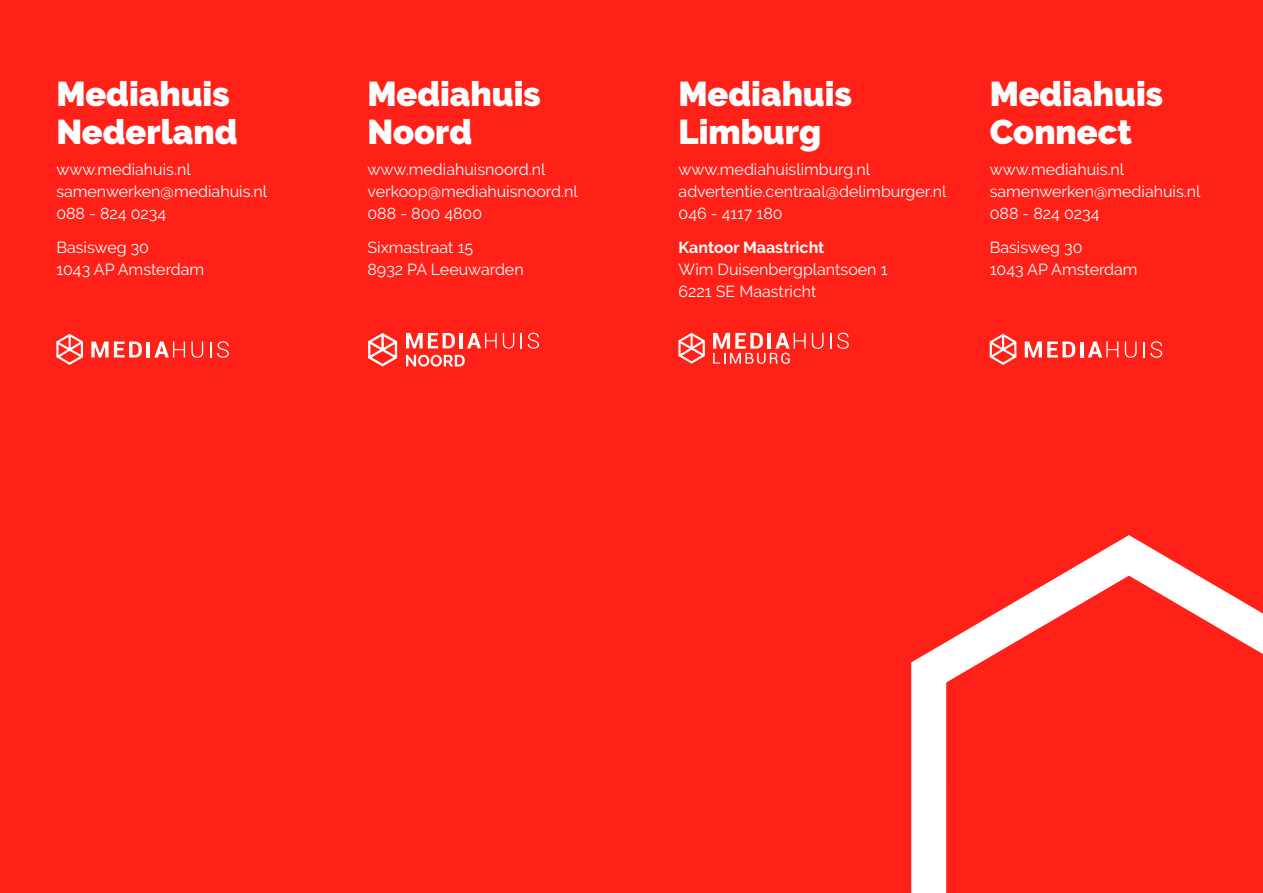
<style>
.page{position:relative;width:1263px;height:893px;background:#ff2118}
.page>*{position:absolute;margin:0;border:0;box-sizing:border-box;transform-origin:0 0}
.achterpagina_vet{font:900 34.35px/37.8px "Raleway";color:#fff}
.t1{font:16.05px "Raleway";color:#fff}
.t2{font:700 16.05px "Raleway";color:#fff}
</style>
<div class="page">
<svg style="left:911px;top:535px;width:352px;height:358px"></svg>
<svg style="left:406px;top:333px;width:49px;height:15px"></svg>
<hr style="left:459px;top:333px;width:4px;height:15px;background:#fff">
<svg style="left:467px;top:333px;width:30px;height:15px"></svg>
<svg style="left:503px;top:333px;width:11px;height:16px"></svg>
<svg style="left:521px;top:333px;width:1px;height:15px"></svg>
<svg style="left:528px;top:333px;width:11px;height:16px"></svg>
<svg style="left:406px;top:355px;width:59px;height:12px"></svg>
<svg style="left:368px;top:333px;width:29px;height:33px"></svg>
<svg style="left:812px;top:333px;width:11px;height:16px"></svg>
<svg style="left:830px;top:333px;width:1px;height:16px"></svg>
<svg style="left:837px;top:333px;width:12px;height:16px"></svg>
<svg style="left:713px;top:333px;width:93px;height:31px"></svg>
<svg style="left:678px;top:332px;width:27px;height:32px"></svg>
<svg style="left:91px;top:342px;width:51px;height:15px"></svg>
<hr style="left:147px;top:342px;width:3px;height:15px;background:#fff">
<svg style="left:154px;top:342px;width:31px;height:15px"></svg>
<svg style="left:191px;top:342px;width:12px;height:16px"></svg>
<svg style="left:210px;top:342px;width:1px;height:15px"></svg>
<svg style="left:217px;top:341px;width:12px;height:17px"></svg>
<svg style="left:56px;top:334px;width:27px;height:31px"></svg>
<svg style="left:1025px;top:342px;width:50px;height:15px"></svg>
<hr style="left:1080px;top:342px;width:3px;height:15px;background:#fff">
<svg style="left:1088px;top:342px;width:30px;height:15px"></svg>
<svg style="left:1125px;top:342px;width:11px;height:16px"></svg>
<svg style="left:1143px;top:342px;width:1px;height:15px"></svg>
<svg style="left:1150px;top:341px;width:12px;height:17px"></svg>
<svg style="left:990px;top:334px;width:26px;height:31px"></svg>
<p class="achterpagina_vet" style="left:56px;top:75px;width:183px">Mediahuis<br>Nederland</p>
<p class="t1" style="left:56px;top:161px;width:136px">www.mediahuis.nl</p>
<p class="t1" style="left:56px;top:182px;width:212px">samenwerken@mediahuis.nl</p>
<p class="t1" style="left:56px;top:204px;width:111px">088 - 824 0234</p>
<p class="t1" style="left:56px;top:238px;width:94px">Basisweg 30</p>
<p class="t1" style="left:56px;top:260px;width:149px">1043 AP Amsterdam</p>
<p class="achterpagina_vet" style="left:367px;top:75px;width:175px">Mediahuis<br>Noord</p>
<p class="t1" style="left:367px;top:161px;width:179px">www.mediahuisnoord.nl</p>
<p class="t1" style="left:367px;top:182px;width:212px">verkoop@mediahuisnoord.nl</p>
<p class="t1" style="left:367px;top:204px;width:116px">088 - 800 4800</p>
<p class="t1" style="left:367px;top:238px;width:107px">Sixmastraat 15</p>
<p class="t1" style="left:367px;top:260px;width:158px">8932 PA Leeuwarden</p>
<p class="achterpagina_vet" style="left:679px;top:75px;width:175px">Mediahuis<br>Limburg</p>
<p class="t1" style="left:679px;top:161px;width:193px">www.mediahuislimburg.nl</p>
<p class="t1" style="left:679px;top:182px;width:269px">advertentie.centraal@delimburger.nl</p>
<p class="t1" style="left:679px;top:204px;width:106px">046 - 4117 180</p>
<p class="t2" style="left:679px;top:239px;width:147px">Kantoor Maastricht</p>
<p class="t1" style="left:679px;top:260px;width:210px">Wim Duisenbergplantsoen 1</p>
<p class="t1" style="left:679px;top:282px;width:139px">6221 SE Maastricht</p>
<p class="achterpagina_vet" style="left:990px;top:75px;width:175px">Mediahuis<br>Connect</p>
<p class="t1" style="left:990px;top:161px;width:136px">www.mediahuis.nl</p>
<p class="t1" style="left:990px;top:182px;width:212px">samenwerken@mediahuis.nl</p>
<p class="t1" style="left:990px;top:204px;width:111px">088 - 824 0234</p>
<p class="t1" style="left:990px;top:238px;width:94px">Basisweg 30</p>
<p class="t1" style="left:990px;top:260px;width:149px">1043 AP Amsterdam</p>
</div>
